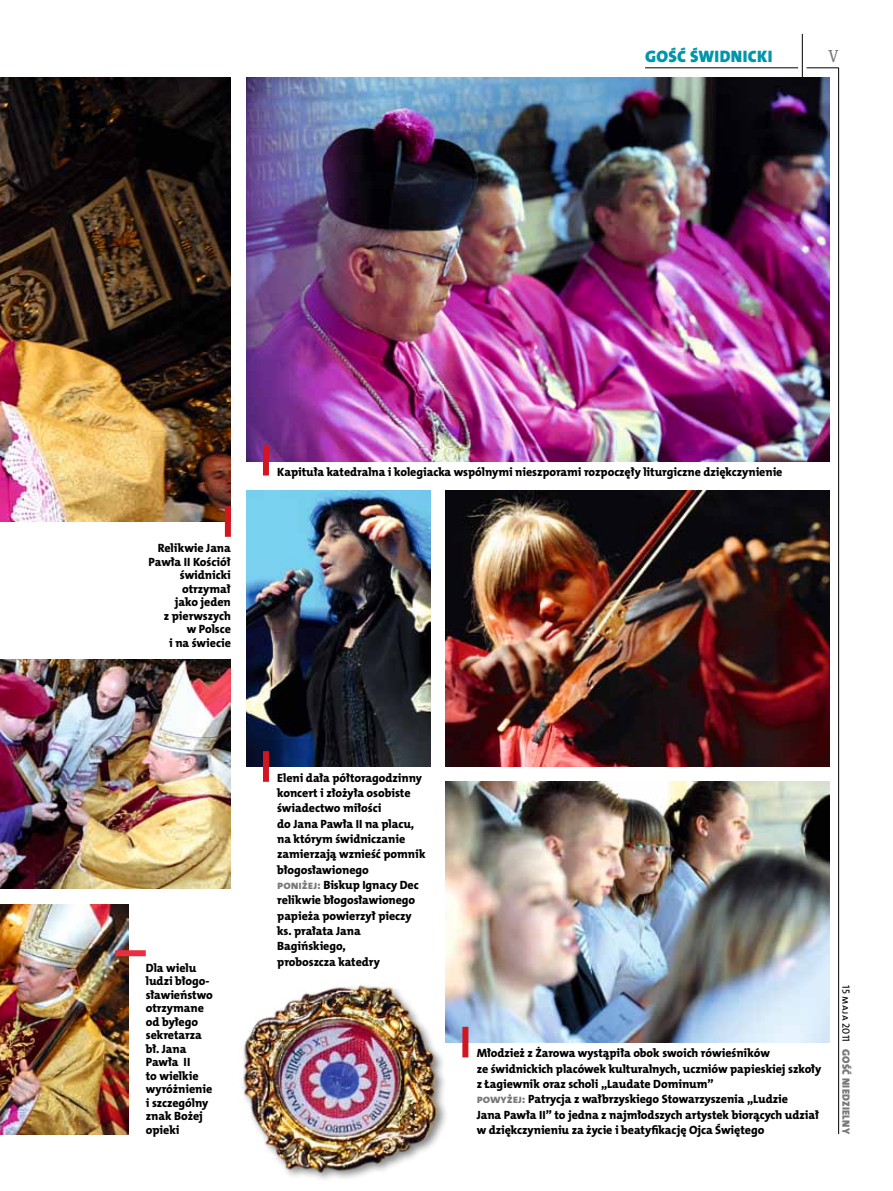
<style>
.page{position:relative;width:893px;height:1191px;background:#fff}
.page>*{position:absolute;margin:0;border:0;box-sizing:border-box;transform-origin:0 0}
.t1{font:16.65px "The Mix HP9 Blk";letter-spacing:.02em;color:#0096aa}
.t2{font:500 16.5px "Freeday Narrow";color:#787779;scale:.9 1}
.t3{font:12px/13.5px "The Mix HP8 Ex Bld";letter-spacing:-.005em;color:#000}
.t4{font:10.5px "The Mix HP9 Blk";letter-spacing:.025em;color:#787779}
.t5{font:10.5px "The Mix HP5 Plain";color:#000}
.s1{color:#787779}
</style>
<div class="page">
<hr style="left:806px;top:68px;width:33px;height:1px;background:#000">
<hr style="left:645px;top:68px;width:153px;height:1px;background:#000">
<hr style="left:838px;top:68px;width:1px;height:1066px;background:#000">
<hr style="left:802px;top:34px;width:1px;height:43px;background:#000">
<img style="left:0;top:77px;width:231px;height:444px">
<img style="left:246px;top:77px;width:583px;height:384px">
<img style="left:0;top:659px;width:231px;height:230px">
<img style="left:246px;top:491px;width:184px;height:276px">
<img style="left:0;top:904px;width:129px;height:230px">
<img style="left:446px;top:491px;width:383px;height:275px">
<img style="left:446px;top:782px;width:383px;height:260px">
<div style="left:263px;top:445px;width:6px;height:30px;background:#d3151f"></div>
<div style="left:263px;top:751px;width:6px;height:31px;background:#d3151f"></div>
<div style="left:462px;top:1026px;width:6px;height:31px;background:#d3151f"></div>
<div style="left:237px;top:980px;width:210px;height:200px;background:#000;opacity:.5"></div>
<img style="left:237px;top:982px;width:202px;height:198px">
<div style="left:115px;top:950px;width:31px;height:6px;background:#e92f3f"></div>
<div style="left:225px;top:506px;width:6px;height:31px;background:#d3151f"></div>
<h1 class="t1" style="left:645px;top:46px;width:129px">GOŚĆ ŚWIDNICKI</h1>
<h2 class="t2" style="left:828px;top:46px;width:13px">V</h2>
<p class="t3" style="left:149px;top:541px;width:84px;text-align:right">Relikwie Jana<br>Pawła II Kościół świdnicki otrzymał<br>jako jeden<br>z pierwszych<br>w Polsce<br>i na świecie</p>
<p class="t3" style="left:277px;top:465px;width:507px">Kapituła katedralna i kolegiacka wspólnymi nieszporami rozpoczęły liturgiczne dziękczynienie</p>
<p class="t3" style="left:146px;top:961px;width:68px">Dla wielu ludzi błogo&shy;sławieństwo otrzymane od byłego sekretarza bł. Jana<br>Pawła II<br>to wielkie wyróżnienie i szczególny znak Bożej opieki</p>
<p class="t3" style="left:277px;top:770px;width:150px;line-height:15.3px">Eleni dała półtoragodzinny koncert i złożyła osobiste świadectwo miłości<br>do Jana Pawła II na placu, na którym świdniczanie zamierzają wznieść pomnik błogosławionego<br><span class="s1">poniżej:</span> Biskup Ignacy Dec relikwie błogosławionego papieża powierzył pieczy ks. prałata Jana<br>Bagińskiego,<br>proboszcza katedry</p>
<p class="t3" style="left:477px;top:1045px;width:346px;line-height:15.3px">Młodzież z Żarowa wystąpiła obok swoich rówieśników<br>ze świdnickich placówek kulturalnych, uczniów papieskiej szkoły z Łagiewnik oraz scholi „Laudate Dominum”<br><span class="s1">powyżej:</span> Patrycja z wałbrzyskiego Stowarzyszenia „Ludzie<br>Jana Pawła II” to jedna z najmłodszych artystek biorących udział w dziękczynieniu za życie i beatyfikację Ojca Świętego</p>
<p class="t5" style="left:853px;top:985px;width:58px;rotate:90deg">15 maja 2011</p>
<p class="t4" style="left:853px;top:1049px;width:86px;rotate:90deg">GOŚĆ NIEDZIELNY</p>
</div>
